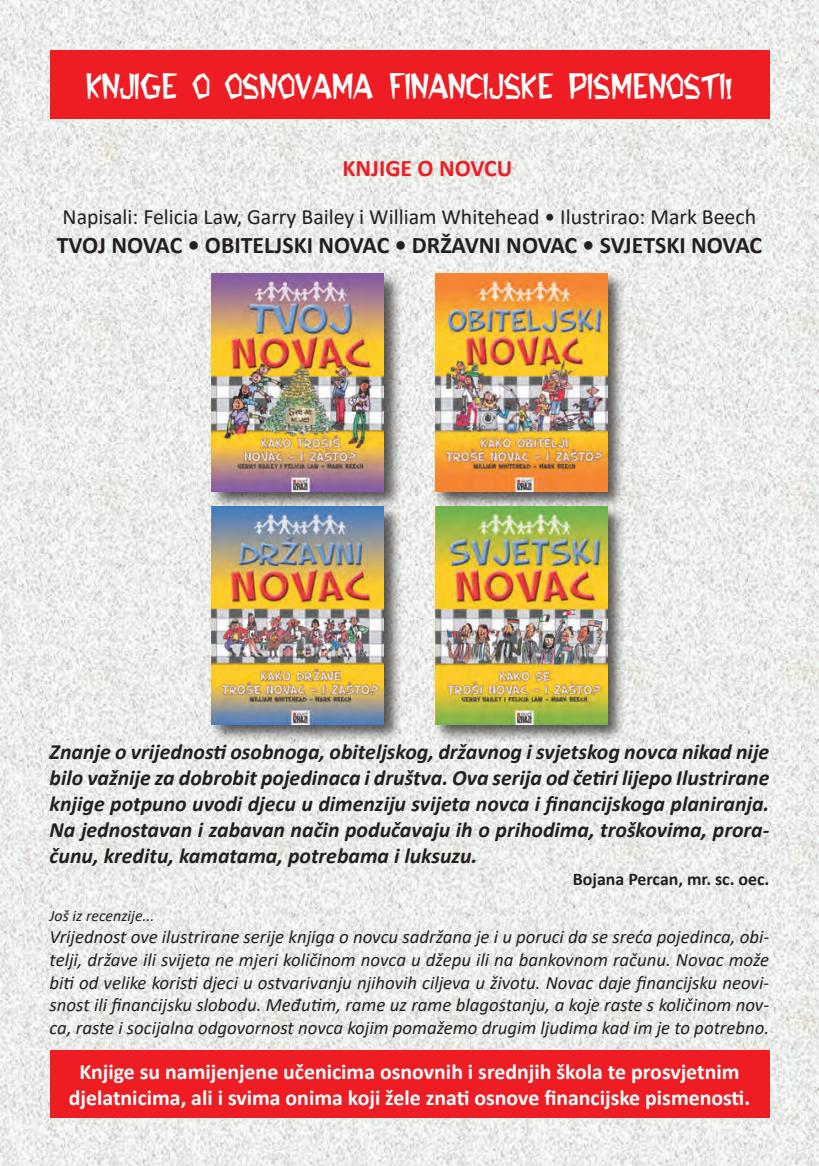
<style>
.page{position:relative;width:819px;height:1166px;background:#fff}
.page>*{position:absolute;margin:0;border:0;box-sizing:border-box;transform-origin:0 0}
.t1{font:500 29.75px "EEAD Flintstone";color:#fff}
.t2{font:700 23.8px "Calibri";color:#231f20}
.t3{font:700 23.8px "Calibri";color:#ee1d23}
.t4{font:italic 700 21.88px/26.2px "Calibri";color:#231f20;text-align:justify}
.t5{font:700 21.88px/26.2px "Calibri";color:#fff;text-align:center}
.t6{font:21.88px "Calibri";color:#231f20}
.t7{font:italic 18.9px/22.6px "Calibri";color:#231f20;text-align:justify}
.t8{font:700 17.85px "Calibri";color:#231f20}
.t9{font:italic 15.92px "Calibri";color:#231f20}
</style>
<div class="page">
<img style="left:0;top:0;width:818px;height:1166px">
<div style="left:50px;top:50px;width:719px;height:68px;background:#ee1d23"></div>
<div style="left:50px;top:1050px;width:719px;height:67px;background:#ee1d23"></div>
<div style="left:209px;top:504px;width:193px;height:239px;background:#231f20;opacity:.75"></div>
<img style="left:211px;top:510px;width:173px;height:214px">
<div style="left:432px;top:271px;width:194px;height:239px;background:#231f20;opacity:.75"></div>
<img style="left:435px;top:274px;width:172px;height:217px">
<div style="left:432px;top:504px;width:194px;height:239px;background:#231f20;opacity:.75"></div>
<img style="left:435px;top:506px;width:172px;height:218px">
<div style="left:209px;top:271px;width:193px;height:239px;background:#231f20;opacity:.75"></div>
<img style="left:211px;top:274px;width:173px;height:217px">
<p class="t1" style="left:87px;top:66px;width:646px">KNJIGE O OSNOVAMA FINANCIJSKE PISMENOSTI!</p>
<p class="t3" style="left:342px;top:151px;width:171px">KNJIGE O NOVCU</p>
<p class="t6" style="left:63px;top:202px;width:695px">Napisali: Felicia Law, Garry Bailey i William Whitehead • Ilustrirao: Mark Beech</p>
<p class="t2" style="left:57px;top:228px;width:706px">TVOJ NOVAC • OBITELJSKI NOVAC • DRŽAVNI NOVAC • SVJETSKI NOVAC</p>
<p class="t4" style="left:50px;top:737px;width:721px">Znanje o vrijednosti osobnoga, obiteljskog, državnog i svjetskog novca nikad nije bilo važnije za dobrobit pojedinaca i društva. Ova serija od četiri lijepo Ilustrirane knjige potpuno uvodi djecu u dimenziju svijeta novca i financijskoga planiranja.<br>Na jednostavan i zabavan način podučavaju ih o prihodima, troškovima, prora&shy;čunu, kreditu, kamatama, potrebama i luksuzu.</p>
<p class="t8" style="left:573px;top:866px;width:198px">Bojana Percan, mr. sc. oec.</p>
<p class="t9" style="left:50px;top:904px;width:106px">Još iz recenzije...</p>
<p class="t7" style="left:50px;top:925px;width:721px">Vrijednost ove ilustrirane serije knjiga o novcu sadržana je i u poruci da se sreća pojedinca, obi&shy;telji, države ili svijeta ne mjeri količinom novca u džepu ili na bankovnom računu. Novac može biti od velike koristi djeci u ostvarivanju njihovih ciljeva u životu. Novac daje financijsku neovi&shy;snost ili financijsku slobodu. Međutim, rame uz rame blagostanju, a koje raste s količinom nov&shy;ca, raste i socijalna odgovornost novca kojim pomažemo drugim ljudima kad im je to potrebno.</p>
<p class="t5" style="left:69px;top:1058px;width:682px">Knjige su namijenjene učenicima osnovnih i srednjih škola te prosvjetnim djelatnicima, ali i svima onima koji žele znati osnove financijske pismenosti.</p>
</div>
